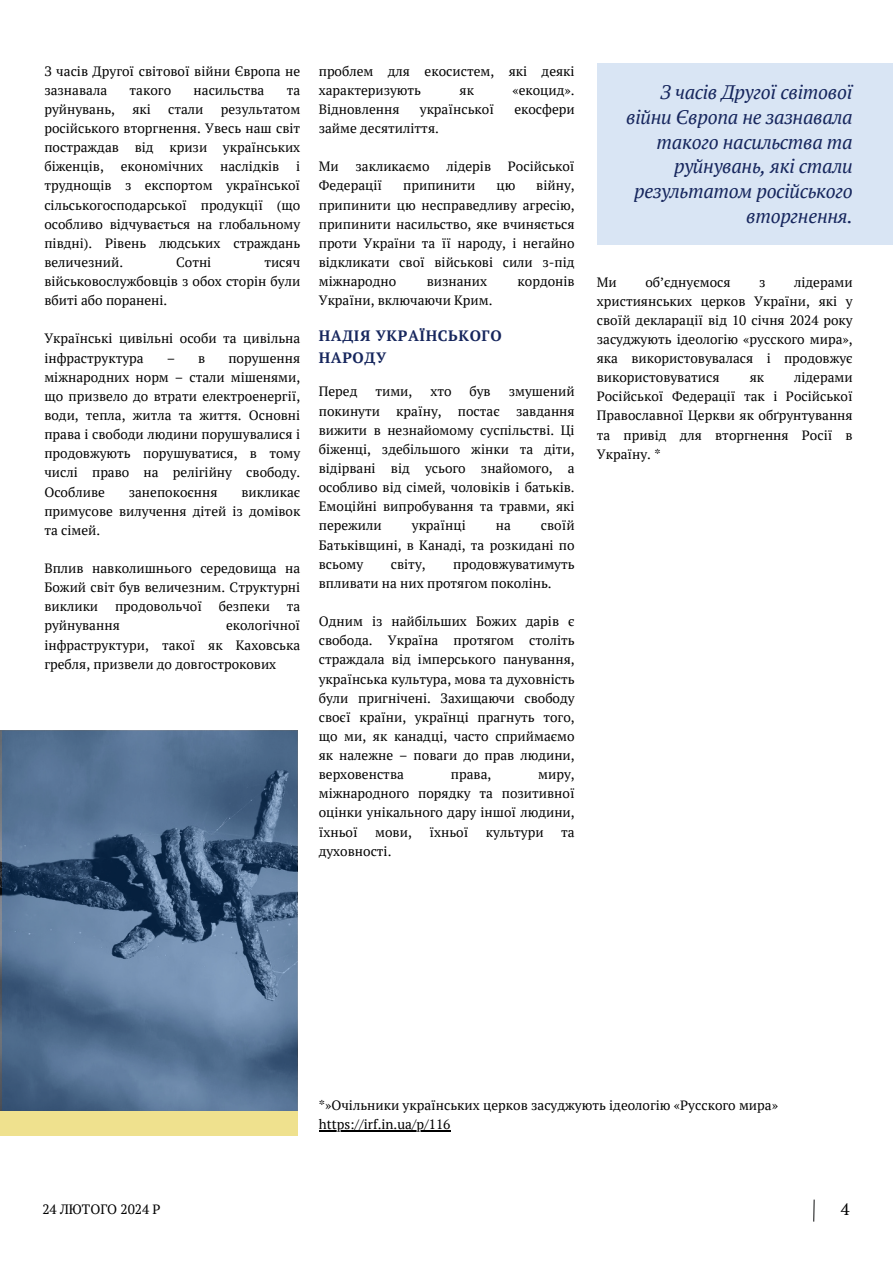
<style>
.page{position:relative;width:893px;height:1264px;background:#fff}
.page>*{position:absolute;margin:0;border:0;box-sizing:border-box;transform-origin:0 0}
.t1{font:italic 19.5px/24.8px "PT Serif";letter-spacing:-.015em;color:#16265d;text-align:right}
.t2{font:16.5px "PT Serif";color:#000}
.t3{font:700 15px/21.3px "PT Serif";letter-spacing:.04em;color:#16265d}
.t4{font:13.5px/19.2px "PT Serif";color:#000;text-align:justify}
</style>
<div class="page">
<div style="left:596px;top:64px;width:296px;height:181px;background:#d9e5f4"></div>
<svg style="left:813px;top:1199px;width:1px;height:22px"></svg>
<svg style="left:2px;top:730px;width:296px;height:380px"></svg>
<div style="left:0;top:1110px;width:298px;height:25px;background:#efe18e"></div>
<hr style="left:319px;top:1130px;width:131px;height:1px;background:#000">
<p class="t4" style="left:44px;top:61px;width:257px">З часів Другої світової війни Європа не зазнавала</p>
<p class="t4" style="left:130px;top:80px;width:43px">такого</p>
<p class="t4" style="left:193px;top:80px;width:72px">насильства</p>
<p class="t4" style="left:287px;top:80px;width:15px">та</p>
<p class="t4" style="left:44px;top:99px;width:72px">руйнувань,</p>
<p class="t4" style="left:132px;top:99px;width:20px">які</p>
<p class="t4" style="left:168px;top:99px;width:37px">стали</p>
<p class="t4" style="left:44px;top:99px;width:257px;text-indent:176px">результатом російського вторгнення. Увесь наш світ постраждав від кризи українських біженців,</p>
<p class="t4" style="left:44px;top:156px;width:257px;text-indent:252px">і труднощів з експортом української сільськогосподарської продукції (що особливо відчувається на глобальному півдні). Рівень людських страждань величезний.</p>
<p class="t4" style="left:121px;top:156px;width:84px">економічних</p>
<p class="t4" style="left:220px;top:156px;width:60px">наслідків</p>
<p class="t4" style="left:176px;top:252px;width:37px">Сотні</p>
<p class="t4" style="left:44px;top:252px;width:257px;text-indent:220px">тисяч військовослужбовців з обох сторін були вбиті або поранені.</p>
<p class="t4" style="left:44px;top:329px;width:257px">Українські цивільні особи та цивільна інфраструктура</p>
<p class="t4" style="left:44px;top:348px;width:257px;text-indent:184px">порушення міжнародних норм – стали мішенями, що призвело до втрати електроенергії, води, тепла, житла та життя. Основні права і свободи людини порушувалися і продовжують порушуватися, в тому числі право на релігійну свободу.<br>Особливе</p>
<p class="t4" style="left:167px;top:348px;width:40px">– в</p>
<p class="t4" style="left:44px;top:482px;width:257px;text-indent:197px">викликає примусове вилучення дітей із домівок та сімей.</p>
<h1 class="t4" style="left:44px;top:558px;width:257px">Вплив навколишнього середовища на Божий світ був величезним. Структурні виклики продовольчої безпеки та руйнування</h1>
<p class="t4" style="left:129px;top:482px;width:90px">занепокоєння</p>
<h1 class="t4" style="left:44px;top:615px;width:257px;text-indent:182px">екологічної інфраструктури, такої як Каховська гребля, призвели до довгострокових</h1>
<p class="t4" style="left:319px;top:61px;width:257px">проблем для екосистем, які деякі характеризують</p>
<p class="t4" style="left:459px;top:80px;width:16px">як</p>
<p class="t4" style="left:512px;top:80px;width:64px">«екоцид».</p>
<p class="t4" style="left:319px;top:99px;width:82px">Відновлення</p>
<p class="t4" style="left:420px;top:99px;width:76px">української</p>
<p class="t4" style="left:514px;top:99px;width:62px">екосфери</p>
<p class="t4" style="left:319px;top:118px;width:122px">займе десятиліття.</p>
<p class="t4" style="left:319px;top:156px;width:257px">Ми закликаємо лідерів Російської<br>Федерації</p>
<p class="t4" style="left:319px;top:176px;width:257px;text-indent:217px">війну, припинити цю несправедливу агресію, припинити насильство, яке вчиняється проти України та її народу, і негайно відкликати свої військові сили з-під міжнародно</p>
<p class="t4" style="left:403px;top:176px;width:74px">припинити</p>
<p class="t4" style="left:496px;top:176px;width:20px">цю</p>
<p class="t4" style="left:426px;top:271px;width:62px">визнаних</p>
<p class="t4" style="left:517px;top:271px;width:59px">кордонів</p>
<p class="t4" style="left:319px;top:290px;width:175px">України, включаючи Крим.</p>
<p class="t3" style="left:319px;top:325px;width:184px">НАДІЯ УКРАЇНСЬКОГО<br>НАРОДУ</p>
<p class="t4" style="left:319px;top:382px;width:40px">Перед</p>
<p class="t4" style="left:375px;top:382px;width:38px">тими,</p>
<p class="t4" style="left:430px;top:382px;width:23px">хто</p>
<p class="t4" style="left:469px;top:382px;width:23px">був</p>
<p class="t4" style="left:319px;top:382px;width:257px;text-indent:190px">змушений покинути країну, постає завдання вижити в незнайомому суспільстві. Ці біженці, здебільшого жінки та діти, відірвані від усього знайомого, а особливо від сімей, чоловіків і батьків.<br>Емоційні випробування та травми, які пережили</p>
<p class="t4" style="left:412px;top:515px;width:55px">українці</p>
<p class="t4" style="left:495px;top:515px;width:17px">на</p>
<p class="t4" style="left:319px;top:515px;width:257px;text-indent:222px">своїй Батьківщині, в Канаді, та розкидані по всьому</p>
<p class="t4" style="left:391px;top:554px;width:36px">світу,</p>
<p class="t4" style="left:319px;top:554px;width:257px;text-indent:134px">продовжуватимуть впливати на них протягом поколінь.</p>
<p class="t4" style="left:319px;top:611px;width:257px">Одним із найбільших Божих дарів є свобода. Україна протягом століть страждала від імперського панування, українська культура, мова та духовність були пригнічені. Захищаючи свободу своєї країни, українці прагнуть того, що ми, як канадці, часто сприймаємо як належне – поваги до прав людини, верховенства</p>
<p class="t4" style="left:319px;top:764px;width:257px;text-indent:219px">миру, міжнародного порядку та позитивної оцінки унікального дару іншої людини, їхньої</p>
<p class="t4" style="left:451px;top:764px;width:42px">права,</p>
<p class="t4" style="left:375px;top:821px;width:38px">мови,</p>
<p class="t4" style="left:429px;top:821px;width:40px">їхньої</p>
<p class="t4" style="left:486px;top:821px;width:59px">культури</p>
<p class="t4" style="left:561px;top:821px;width:15px">та</p>
<p class="t4" style="left:319px;top:841px;width:74px">духовності.</p>
<p class="t1" style="left:626px;top:79px;width:228px">З часів Другої світової війни Європа не зазнавала такого насильства та руйнувань, які стали результатом російського вторгнення.</p>
<p class="t4" style="left:596px;top:272px;width:21px">Ми</p>
<p class="t4" style="left:645px;top:272px;width:87px">об’єднуємося</p>
<p class="t4" style="left:759px;top:272px;width:8px">з</p>
<p class="t4" style="left:596px;top:272px;width:257px;text-indent:197px">лідерами християнських церков України, які у своїй декларації від 10 січня 2024 року засуджують ідеологію «русского мира», яка використовувалася і продовжує використовуватися</p>
<p class="t4" style="left:596px;top:367px;width:257px;text-indent:197px">лідерами Російської Федерації так і Російської Православної Церкви як обґрунтування та привід для вторгнення Росії в Україну. *</p>
<p class="t4" style="left:749px;top:367px;width:16px">як</p>
<p class="t4" style="left:42px;top:1199px;width:120px">24 ЛЮТОГО 2024 Р</p>
<p class="t4" style="left:319px;top:1095px;width:461px">*»Очільники українських церков засуджують ідеологію «Русского мира»</p>
<h3 class="t4" style="left:319px;top:1114px;width:133px">https://irf.in.ua/p/116</h3>
<h2 class="t2" style="left:840px;top:1197px;width:10px">4</h2>
</div>
